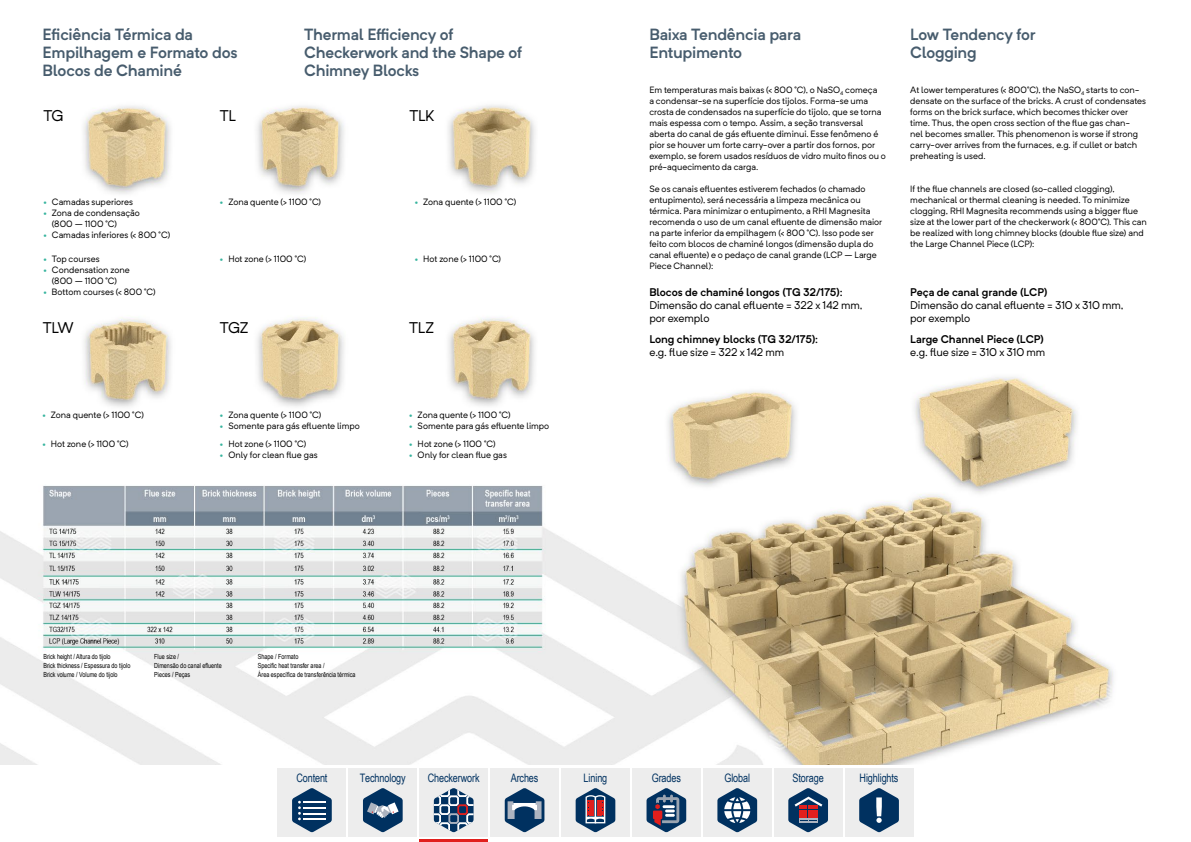
<style>
.page{position:relative;width:1191px;height:842px;background:#fff}
.page>*{position:absolute;margin:0;border:0;box-sizing:border-box;transform-origin:0 0}
.t1{font:600 16px/18px "Neutrif Pro";letter-spacing:-.015em;color:#475c6d}
.t2{font:15.3px "Neutrif Pro";letter-spacing:-.02em;color:#000}
.t3{font:11.7px "Arial Narrow";letter-spacing:-.01em;color:#003160;scale:.95 1}
.t4{font:11px/13px "Neutrif Pro";letter-spacing:-.01em;color:#000}
.t5{font:600 11px "Neutrif Pro";letter-spacing:-.01em;color:#000}
.t6{font:9px/11px "Neutrif Pro";color:#000}
.t7{font:7px/9px "Arial Narrow";color:#000;scale:.95 1}
.s1{color:#37b49e}
</style>
<div class="page">
<img style="left:0;top:105px;width:1114px;height:660px">
<div style="left:278px;top:768px;width:68px;height:68px;background:#ededed"></div>
<svg style="left:292px;top:788px;width:40px;height:44px"></svg>
<div style="left:703px;top:768px;width:68px;height:68px;background:#ededed"></div>
<div style="left:561px;top:768px;width:68px;height:68px;background:#ededed"></div>
<div style="left:632px;top:768px;width:68px;height:68px;background:#ededed"></div>
<div style="left:490px;top:768px;width:68px;height:68px;background:#ededed"></div>
<div style="left:774px;top:768px;width:68px;height:68px;background:#ededed"></div>
<div style="left:845px;top:768px;width:68px;height:68px;background:#ededed"></div>
<div style="left:349px;top:768px;width:68px;height:68px;background:#ededed"></div>
<div style="left:420px;top:768px;width:68px;height:68px;background:#ededed"></div>
<svg style="left:646px;top:788px;width:40px;height:44px"></svg>
<svg style="left:363px;top:788px;width:40px;height:44px"></svg>
<svg style="left:575px;top:788px;width:40px;height:44px"></svg>
<svg style="left:717px;top:788px;width:40px;height:44px"></svg>
<svg style="left:788px;top:788px;width:40px;height:44px"></svg>
<svg style="left:505px;top:788px;width:39px;height:44px"></svg>
<svg style="left:859px;top:788px;width:40px;height:44px"></svg>
<svg style="left:434px;top:788px;width:39px;height:44px"></svg>
<hr style="left:420px;top:839px;width:68px;height:3px;background:#e11f1d">
<h1 class="t1" style="left:43px;top:25px;width:197px">Eficiência Térmica da<br>Empilhagem e Formato dos<br>Blocos de Chaminé</h1>
<h1 class="t1" style="left:304px;top:25px;width:219px">Thermal Efficiency of<br>Checkerwork and the Shape of<br>Chimney Blocks</h1>
<h2 class="t2" style="left:43px;top:105px;width:22px">TG</h2>
<h2 class="t2" style="left:220px;top:105px;width:18px">TL</h2>
<h2 class="t2" style="left:409px;top:105px;width:27px">TLK</h2>
<p class="t6" style="left:43px;top:197px;width:91px"><span class="s1">•</span> Camadas superiores</p>
<p class="t6" style="left:52px;top:208px;width:89px;text-indent:-9px"><span class="s1">•</span> Zona de condensação (800 – 1100 °C)</p>
<p class="t6" style="left:43px;top:230px;width:128px"><span class="s1">•</span> Camadas inferiores (&lt; 800 °C)</p>
<p class="t6" style="left:43px;top:253px;width:58px"><span class="s1">•</span> Top courses</p>
<p class="t6" style="left:43px;top:264px;width:88px;text-align:center"><span class="s1">•</span> Condensation zone (800 – 1100 °C)</p>
<p class="t6" style="left:43px;top:286px;width:114px"><span class="s1">•</span> Bottom courses (&lt; 800 °C)</p>
<p class="t6" style="left:220px;top:197px;width:103px"><span class="s1">•</span> Zona quente (&gt; 1100 °C)</p>
<p class="t6" style="left:220px;top:253px;width:88px"><span class="s1">•</span> Hot zone (&gt; 1100 °C)</p>
<p class="t6" style="left:415px;top:197px;width:103px"><span class="s1">•</span> Zona quente (&gt; 1100 °C)</p>
<p class="t6" style="left:415px;top:253px;width:88px"><span class="s1">•</span> Hot zone (&gt; 1100 °C)</p>
<h2 class="t2" style="left:43px;top:318px;width:33px">TLW</h2>
<h2 class="t2" style="left:220px;top:318px;width:30px">TGZ</h2>
<h2 class="t2" style="left:409px;top:318px;width:26px">TLZ</h2>
<p class="t6" style="left:42px;top:409px;width:103px"><span class="s1">•</span> Zona quente (&gt; 1100 °C)</p>
<p class="t6" style="left:42px;top:439px;width:88px"><span class="s1">•</span> Hot zone (&gt; 1100 °C)</p>
<p class="t6" style="left:220px;top:409px;width:103px"><span class="s1">•</span> Zona quente (&gt; 1100 °C)</p>
<p class="t6" style="left:220px;top:420px;width:141px"><span class="s1">•</span> Somente para gás efluente limpo</p>
<p class="t6" style="left:220px;top:439px;width:88px"><span class="s1">•</span> Hot zone (&gt; 1100 °C)</p>
<p class="t6" style="left:220px;top:450px;width:99px"><span class="s1">•</span> Only for clean flue gas</p>
<p class="t6" style="left:409px;top:409px;width:103px"><span class="s1">•</span> Zona quente (&gt; 1100 °C)</p>
<p class="t6" style="left:409px;top:420px;width:142px"><span class="s1">•</span> Somente para gás efluente limpo</p>
<p class="t6" style="left:409px;top:439px;width:88px"><span class="s1">•</span> Hot zone (&gt; 1100 °C)</p>
<p class="t6" style="left:409px;top:450px;width:99px"><span class="s1">•</span> Only for clean flue gas</p>
<h1 class="t1" style="left:649px;top:25px;width:153px">Baixa Tendência para<br>Entupimento</h1>
<h1 class="t1" style="left:910px;top:25px;width:127px">Low Tendency for<br>Clogging</h1>
<p class="t6" style="left:649px;top:84px;width:238px">Em temperaturas mais baixas (&lt; 800 °C), o NaSO<sub>4</sub> começa<br>a condensar-se na superfície dos tijolos. Forma-se uma crosta de condensados na superfície do tijolo, que se torna mais espessa com o tempo. Assim, a seção transversal aberta do canal de gás efluente diminui. Esse fenômeno é pior se houver um forte carry-over a partir dos fornos, por exemplo, se forem usados resíduos de vidro muito finos ou o pré-aquecimento da carga.</p>
<p class="t6" style="left:649px;top:183px;width:234px">Se os canais efluentes estiverem fechados (o chamado entupimento), será necessária a limpeza mecânica ou térmica. Para minimizar o entupimento, a RHI Magnesita recomenda o uso de um canal efluente de dimensão maior na parte inferior da empilhagem (&lt; 800 °C). Isso pode ser feito com blocos de chaminé longos (dimensão dupla do canal efluente) e o pedaço de canal grande (LCP – Large Piece Channel):</p>
<p class="t6" style="left:910px;top:84px;width:237px">At lower temperatures (&lt; 800°C), the NaSO<sub>4</sub> starts to con&shy;densate on the surface of the bricks. A crust of condensates forms on the brick surface, which becomes thicker over time. Thus, the open cross section of the flue gas chan-<br>nel becomes smaller. This phenomenon is worse if strong carry-over arrives from the furnaces, e.g. if cullet or batch preheating is used.</p>
<p class="t6" style="left:910px;top:183px;width:238px">If the flue channels are closed (so-called clogging), mechanical or thermal cleaning is needed. To minimize clogging, RHI Magnesita recommends using a bigger flue size at the lower part of the checkerwork (&lt; 800°C). This can be realized with long chimney blocks (double flue size) and the Large Channel Piece (LCP):</p>
<p class="t5" style="left:649px;top:285px;width:195px">Blocos de chaminé longos (TG 32/175):</p>
<p class="t4" style="left:649px;top:298px;width:215px">Dimensão do canal efluente = 322 x 142 mm, por exemplo</p>
<p class="t5" style="left:910px;top:285px;width:139px">Peça de canal grande (LCP)</p>
<p class="t4" style="left:910px;top:298px;width:215px">Dimensão do canal efluente = 310 x 310 mm, por exemplo</p>
<p class="t5" style="left:649px;top:331px;width:170px">Long chimney blocks (TG 32/175):</p>
<p class="t4" style="left:649px;top:345px;width:136px">e.g. flue size = 322 x 142 mm</p>
<p class="t5" style="left:910px;top:331px;width:135px">Large Channel Piece (LCP)</p>
<p class="t4" style="left:910px;top:345px;width:137px">e.g. flue size = 310 x 310 mm</p>
<p class="t7" style="left:43px;top:652px;width:93px">Brick height / Altura do tijolo<br>Brick thickness / Espessura do tijolo<br>Brick volume / Volume do tijolo</p>
<p class="t7" style="left:154px;top:652px;width:73px">Flue size /<br>Dimensão do canal efluente<br>Pieces / Peças</p>
<p class="t7" style="left:258px;top:652px;width:104px">Shape / Formato<br>Specific heat transfer area /<br>Área específica de transferência térmica</p>
<p class="t3" style="left:296px;top:769px;width:34px">Content</p>
<p class="t3" style="left:360px;top:769px;width:50px">Technology</p>
<p class="t3" style="left:428px;top:769px;width:56px">Checkerwork</p>
<p class="t3" style="left:511px;top:769px;width:31px">Arches</p>
<p class="t3" style="left:583px;top:769px;width:26px">Lining</p>
<p class="t3" style="left:652px;top:769px;width:32px">Grades</p>
<p class="t3" style="left:724px;top:769px;width:29px">Global</p>
<p class="t3" style="left:792px;top:769px;width:34px">Storage</p>
<p class="t3" style="left:859px;top:769px;width:42px">Highlights</p>
</div>
